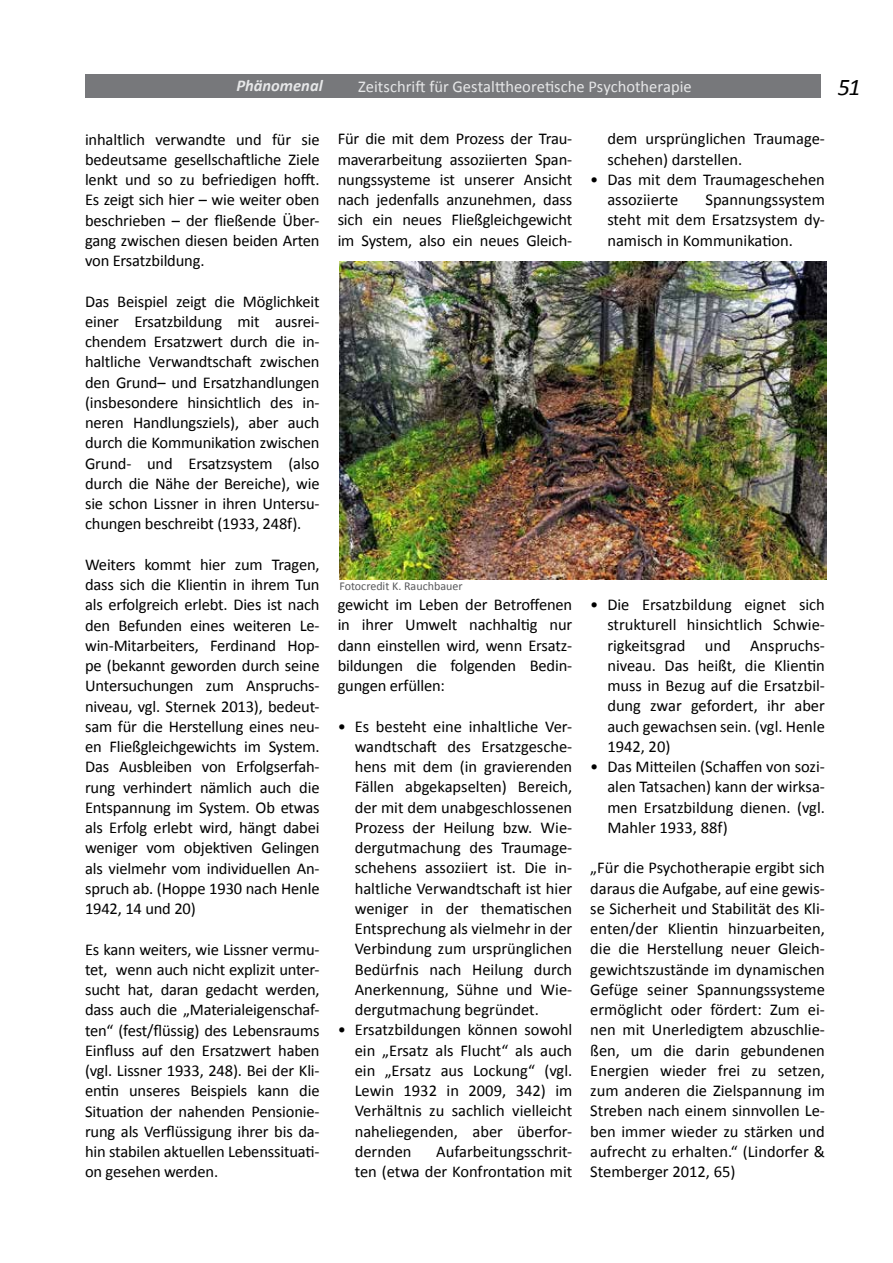
<style>
.page{position:relative;width:893px;height:1263px;background:#fff}
.page>*{position:absolute;margin:0;border:0;box-sizing:border-box;transform-origin:0 0}
.t1{font:italic 24px "Calibri";color:#000}
.t2{font:16.5px/20.2px "Calibri";letter-spacing:-.01em;color:#000;text-align:justify}
.t3{font:16.5px "Calibri";color:#e6e7e8}
.t4{font:italic 700 16.5px "Calibri";color:#e6e7e8}
.t5{font:12px "Calibri";color:#58595b}
</style>
<div class="page">
<div style="left:85px;top:74px;width:736px;height:24px;background:#77787b"></div>
<img style="left:339px;top:262px;width:487px;height:318px">
<p class="t4" style="left:236px;top:74px;width:88px">Phänomenal</p>
<p class="t3" style="left:358px;top:75px;width:335px">Zeitschrift für Gestalttheoretische Psychotherapie</p>
<h1 class="t1" style="left:838px;top:70px;width:25px">51</h1>
<p class="t2" style="left:85px;top:129px;width:236px">inhaltlich verwandte und für sie bedeutsame gesellschaftliche Ziele lenkt und so zu befriedigen hofft.<br>Es zeigt sich hier – wie weiter oben beschrieben – der fließende Über&shy;gang zwischen diesen beiden Arten von Ersatzbildung.</p>
<p class="t2" style="left:85px;top:290px;width:236px">Das Beispiel zeigt die Möglichkeit einer Ersatzbildung mit ausrei&shy;chendem Ersatzwert durch die in&shy;haltliche Verwandtschaft zwischen den Grund– und Ersatzhandlungen (insbesondere hinsichtlich des in&shy;neren Handlungsziels), aber auch durch die Kommunikation zwischen Grund- und Ersatzsystem (also durch die Nähe der Bereiche), wie sie schon Lissner in ihren Untersu&shy;chungen beschreibt (1933, 248f).</p>
<p class="t2" style="left:85px;top:554px;width:236px">Weiters kommt hier zum Tragen, dass sich die Klientin in ihrem Tun als erfolgreich erlebt. Dies ist nach den Befunden eines weiteren Le&shy;win-Mitarbeiters, Ferdinand Hop&shy;pe (bekannt geworden durch seine Untersuchungen zum Anspruchs&shy;niveau, vgl. Sternek 2013), bedeut&shy;sam für die Herstellung eines neu&shy;en Fließgleichgewichts im System.<br>Das Ausbleiben von Erfolgserfah&shy;rung verhindert nämlich auch die Entspannung im System. Ob etwas als Erfolg erlebt wird, hängt dabei weniger vom objektiven Gelingen als vielmehr vom individuellen An&shy;spruch ab. (Hoppe 1930 nach Henle 1942, 14 und 20)</p>
<p class="t2" style="left:85px;top:938px;width:236px">Es kann weiters, wie Lissner vermu&shy;tet, wenn auch nicht explizit unter&shy;sucht hat, daran gedacht werden, dass auch die „Materialeigenschaf&shy;ten“ (fest/flüssig) des Lebensraums Einfluss auf den Ersatzwert haben (vgl. Lissner 1933, 248). Bei der Kli&shy;entin unseres Beispiels kann die Situation der nahenden Pensionie&shy;rung als Verflüssigung ihrer bis da&shy;hin stabilen aktuellen Lebenssituati&shy;on gesehen werden.</p>
<p class="t2" style="left:338px;top:128px;width:236px">Für die mit dem Prozess der Trau&shy;maverarbeitung assoziierten Span&shy;nungssysteme ist unserer Ansicht nach jedenfalls anzunehmen, dass sich ein neues Fließgleichgewicht im System, also ein neues Gleich-</p>
<p class="t2" style="left:607px;top:128px;width:219px">dem ursprünglichen Traumage&shy;schehen) darstellen.</p>
<p class="t2" style="left:607px;top:169px;width:219px;text-indent:-17px">• Das mit dem Traumageschehen assoziierte</p>
<p class="t2" style="left:607px;top:189px;width:219px;text-indent:98px">Spannungssystem steht mit dem Ersatzsystem dy&shy;namisch in Kommunikation.</p>
<p class="t5" style="left:339px;top:578px;width:125px">Fotocredit K. Rauchbauer</p>
<p class="t2" style="left:607px;top:594px;width:219px;text-indent:-17px">• Die Ersatzbildung eignet sich strukturell hinsichtlich Schwie&shy;rigkeitsgrad und Anspruchs&shy;niveau. Das heißt, die Klientin muss in Bezug auf die Ersatzbil&shy;dung zwar gefordert, ihr aber auch gewachsen sein. (vgl. Henle 1942, 20)</p>
<p class="t2" style="left:607px;top:756px;width:219px;text-indent:-17px">• Das Mitteilen (Schaffen von sozi&shy;alen Tatsachen) kann der wirksa&shy;men Ersatzbildung dienen. (vgl.<br>Mahler 1933, 88f)</p>
<p class="t2" style="left:590px;top:857px;width:236px">„Für die Psychotherapie ergibt sich daraus die Aufgabe, auf eine gewis&shy;se Sicherheit und Stabilität des Kli&shy;enten/der Klientin hinzuarbeiten, die die Herstellung neuer Gleich&shy;gewichtszustände im dynamischen Gefüge seiner Spannungssysteme ermöglicht oder fördert: Zum ei&shy;nen mit Unerledigtem abzuschlie&shy;ßen, um die darin gebundenen Energien wieder frei zu setzen, zum anderen die Zielspannung im Streben nach einem sinnvollen Le&shy;ben immer wieder zu stärken und aufrecht zu erhalten.“ (Lindorfer &amp; Stemberger 2012, 65)</p>
<p class="t2" style="left:338px;top:594px;width:236px">gewicht im Leben der Betroffenen in ihrer Umwelt nachhaltig nur dann einstellen wird, wenn Ersatz&shy;bildungen die folgenden Bedin&shy;gungen erfüllen:</p>
<p class="t2" style="left:355px;top:716px;width:219px;text-indent:-17px">• Es besteht eine inhaltliche Ver&shy;wandtschaft des Ersatzgesche&shy;hens mit dem (in gravierenden Fällen abgekapselten) Bereich, der mit dem unabgeschlossenen Prozess der Heilung bzw. Wie&shy;dergutmachung des Traumage&shy;schehens assoziiert ist. Die in&shy;haltliche Verwandtschaft ist hier weniger in der thematischen Entsprechung als vielmehr in der Verbindung zum ursprünglichen Bedürfnis nach Heilung durch Anerkennung, Sühne und Wie&shy;dergutmachung begründet.</p>
<p class="t2" style="left:355px;top:1019px;width:219px;text-indent:-17px">• Ersatzbildungen können sowohl ein „Ersatz als Flucht“ als auch ein „Ersatz aus Lockung“ (vgl.<br>Lewin 1932 in 2009, 342) im Verhältnis zu sachlich vielleicht naheliegenden, aber überfor&shy;dernden</p>
<p class="t2" style="left:355px;top:1141px;width:219px;text-align:right">Aufarbeitungsschrit-<br>ten (etwa der Konfrontation mit</p>
</div>
